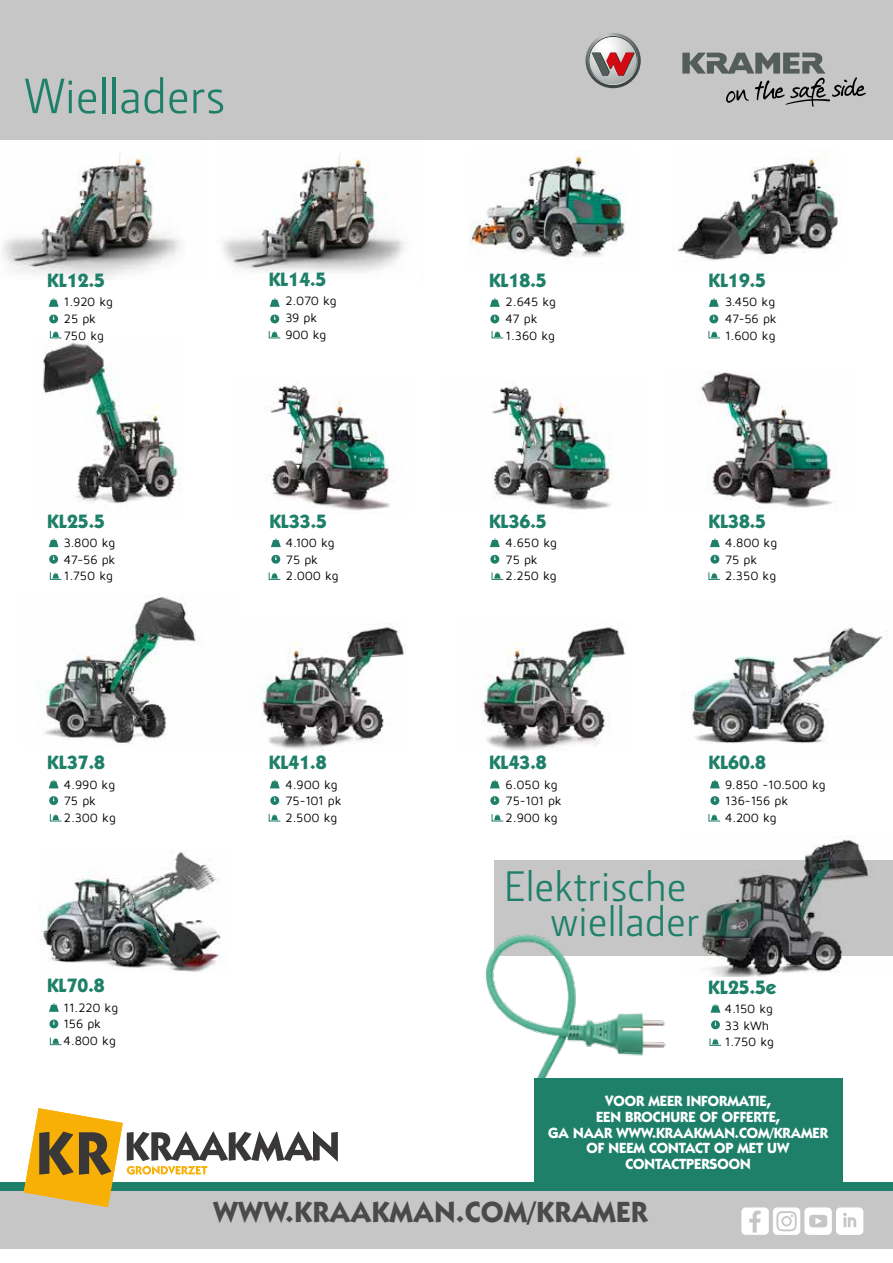
<style>
.page{position:relative;width:893px;height:1263px;background:#fff}
.page>*{position:absolute;margin:0;border:0;box-sizing:border-box;transform-origin:0 0}
.t1{font:50.1px "JD Sans Pro";color:#1f806a}
.t2{font:43.05px/34.8px "JD Sans Pro";color:#1f806a}
.t3{font:700 29.1px "Kabel IT Cby BT";letter-spacing:.025em;color:#4a4a49}
.t4{font:700 19.35px "Kabel IT Cby BT";color:#1f806a}
.t5{font:700 14.7px/15.9px "Kabel IT Cby BT";color:#fff;text-align:center}
.t6{font:12.45px/16.6px "Maven Pro";letter-spacing:-.005em;color:#000}
</style>
<div class="page">
<div style="left:495px;top:860px;width:398px;height:96px;background:#c6c6c6"></div>
<img style="left:485px;top:921px;width:181px;height:157px">
<img style="left:223px;top:155px;width:182px;height:117px">
<img style="left:37px;top:597px;width:161px;height:147px">
<img style="left:672px;top:152px;width:167px;height:109px">
<img style="left:0;top:139px;width:204px;height:140px">
<img style="left:42px;top:341px;width:138px;height:163px">
<img style="left:265px;top:380px;width:129px;height:131px">
<div style="left:0;top:1185px;width:893px;height:64px;background:#c6c6c6"></div>
<div style="left:0;top:1182px;width:893px;height:8px;background:#1f806a"></div>
<div style="left:0;top:0;width:893px;height:139px;background:#c6c6c6"></div>
<svg style="left:24px;top:1108px;width:314px;height:99px"></svg>
<img style="left:492px;top:383px;width:121px;height:127px">
<img style="left:701px;top:371px;width:135px;height:137px">
<div style="left:534px;top:1078px;width:308px;height:107px;background:#1f806a"></div>
<svg style="left:585px;top:33px;width:56px;height:56px"></svg>
<svg style="left:682px;top:53px;width:184px;height:54px"></svg>
<svg style="left:741px;top:1207px;width:122px;height:28px"></svg>
<img style="left:470px;top:151px;width:155px;height:108px">
<img style="left:260px;top:626px;width:145px;height:123px">
<img style="left:473px;top:627px;width:153px;height:124px">
<img style="left:683px;top:627px;width:205px;height:116px">
<svg style="left:49px;top:298px;width:10px;height:9px"></svg>
<svg style="left:49px;top:314px;width:9px;height:9px"></svg>
<svg style="left:270px;top:298px;width:10px;height:9px"></svg>
<svg style="left:270px;top:314px;width:9px;height:9px"></svg>
<svg style="left:490px;top:298px;width:10px;height:9px"></svg>
<svg style="left:490px;top:314px;width:9px;height:9px"></svg>
<svg style="left:709px;top:298px;width:10px;height:9px"></svg>
<svg style="left:709px;top:314px;width:9px;height:9px"></svg>
<svg style="left:49px;top:538px;width:10px;height:9px"></svg>
<svg style="left:49px;top:555px;width:9px;height:9px"></svg>
<svg style="left:271px;top:538px;width:10px;height:9px"></svg>
<svg style="left:271px;top:555px;width:9px;height:9px"></svg>
<svg style="left:490px;top:538px;width:10px;height:9px"></svg>
<svg style="left:490px;top:555px;width:9px;height:9px"></svg>
<svg style="left:710px;top:538px;width:10px;height:9px"></svg>
<svg style="left:710px;top:555px;width:9px;height:9px"></svg>
<svg style="left:49px;top:780px;width:10px;height:8px"></svg>
<svg style="left:49px;top:796px;width:9px;height:9px"></svg>
<svg style="left:270px;top:780px;width:10px;height:8px"></svg>
<svg style="left:270px;top:796px;width:9px;height:9px"></svg>
<svg style="left:490px;top:780px;width:10px;height:8px"></svg>
<svg style="left:490px;top:796px;width:9px;height:9px"></svg>
<svg style="left:710px;top:780px;width:10px;height:8px"></svg>
<svg style="left:710px;top:796px;width:9px;height:9px"></svg>
<img style="left:39px;top:850px;width:182px;height:122px">
<svg style="left:49px;top:1003px;width:10px;height:9px"></svg>
<svg style="left:49px;top:1019px;width:9px;height:9px"></svg>
<img style="left:702px;top:836px;width:167px;height:141px">
<svg style="left:710px;top:1004px;width:10px;height:9px"></svg>
<svg style="left:711px;top:1020px;width:9px;height:9px"></svg>
<svg style="left:50px;top:330px;width:12px;height:9px"></svg>
<svg style="left:268px;top:330px;width:13px;height:9px"></svg>
<svg style="left:491px;top:331px;width:13px;height:8px"></svg>
<svg style="left:708px;top:331px;width:12px;height:8px"></svg>
<svg style="left:50px;top:572px;width:12px;height:8px"></svg>
<svg style="left:268px;top:572px;width:13px;height:8px"></svg>
<svg style="left:491px;top:572px;width:13px;height:8px"></svg>
<svg style="left:708px;top:572px;width:13px;height:8px"></svg>
<svg style="left:50px;top:814px;width:12px;height:8px"></svg>
<svg style="left:268px;top:814px;width:13px;height:8px"></svg>
<svg style="left:491px;top:814px;width:13px;height:8px"></svg>
<svg style="left:708px;top:814px;width:12px;height:8px"></svg>
<svg style="left:50px;top:1037px;width:12px;height:8px"></svg>
<svg style="left:709px;top:1038px;width:13px;height:8px"></svg>
<h1 class="t1" style="left:24px;top:64px;width:203px">Wielladers</h1>
<h3 class="t4" style="left:47px;top:268px;width:59px">KL12.5</h3>
<p class="t6" style="left:64px;top:294px;width:51px">1.920 kg<br>25 pk<br>750 kg</p>
<h3 class="t4" style="left:269px;top:267px;width:59px">KL14.5</h3>
<p class="t6" style="left:285px;top:293px;width:53px">2.070 kg<br>39 pk<br>900 kg</p>
<h3 class="t4" style="left:47px;top:509px;width:59px">KL25.5</h3>
<p class="t6" style="left:64px;top:535px;width:53px;text-align:justify">3.800 kg 47-56 pk 1.750 kg</p>
<h3 class="t4" style="left:269px;top:509px;width:59px">KL33.5</h3>
<p class="t6" style="left:286px;top:535px;width:54px">4.100 kg<br>75 pk<br>2.000 kg</p>
<h3 class="t4" style="left:47px;top:750px;width:59px">KL37.8</h3>
<p class="t6" style="left:64px;top:776px;width:53px">4.990 kg<br>75 pk<br>2.300 kg</p>
<h3 class="t4" style="left:47px;top:974px;width:59px">KL70.8</h3>
<p class="t6" style="left:64px;top:999px;width:56px">11.220 kg<br>156 pk<br>4.800 kg</p>
<h3 class="t4" style="left:269px;top:750px;width:59px">KL41.8</h3>
<p class="t6" style="left:285px;top:776px;width:58px">4.900 kg<br>75-101 pk<br>2.500 kg</p>
<h3 class="t4" style="left:489px;top:268px;width:59px">KL18.5</h3>
<p class="t6" style="left:506px;top:294px;width:52px">2.645 kg<br>47 pk<br>1.360 kg</p>
<h3 class="t4" style="left:489px;top:509px;width:59px">KL36.5</h3>
<p class="t6" style="left:506px;top:535px;width:53px">4.650 kg<br>75 pk<br>2.250 kg</p>
<h3 class="t4" style="left:708px;top:268px;width:59px">KL19.5</h3>
<p class="t6" style="left:725px;top:294px;width:53px">3.450 kg<br>47-56 pk<br>1.600 kg</p>
<h3 class="t4" style="left:708px;top:509px;width:59px">KL38.5</h3>
<p class="t6" style="left:725px;top:535px;width:54px">4.800 kg<br>75 pk<br>2.350 kg</p>
<h3 class="t4" style="left:489px;top:750px;width:59px">KL43.8</h3>
<p class="t6" style="left:506px;top:776px;width:58px">6.050 kg<br>75-101 pk<br>2.900 kg</p>
<h3 class="t4" style="left:708px;top:750px;width:59px">KL60.8</h3>
<p class="t6" style="left:725px;top:776px;width:102px">9.850 -10.500 kg<br>136-156 pk<br>4.200 kg</p>
<h2 class="t2" style="left:550px;top:868px;width:151px;text-indent:-46px">Elektrische wiellader</h2>
<h3 class="t4" style="left:708px;top:975px;width:70px">KL25.5e</h3>
<p class="t6" style="left:725px;top:1001px;width:51px">4.150 kg<br>33 kWh<br>1.750 kg</p>
<p class="t5" style="left:548px;top:1092px;width:281px">VOOR MEER INFORMATIE,<br>EEN BROCHURE OF OFFERTE,<br>GA NAAR WWW.KRAAKMAN.COM/KRAMER<br>OF NEEM CONTACT OP MET UW<br>CONTACTPERSOON</p>
<h3 class="t3" style="left:214px;top:1193px;width:435px">WWW.KRAAKMAN.COM/KRAMER</h3>
</div>
